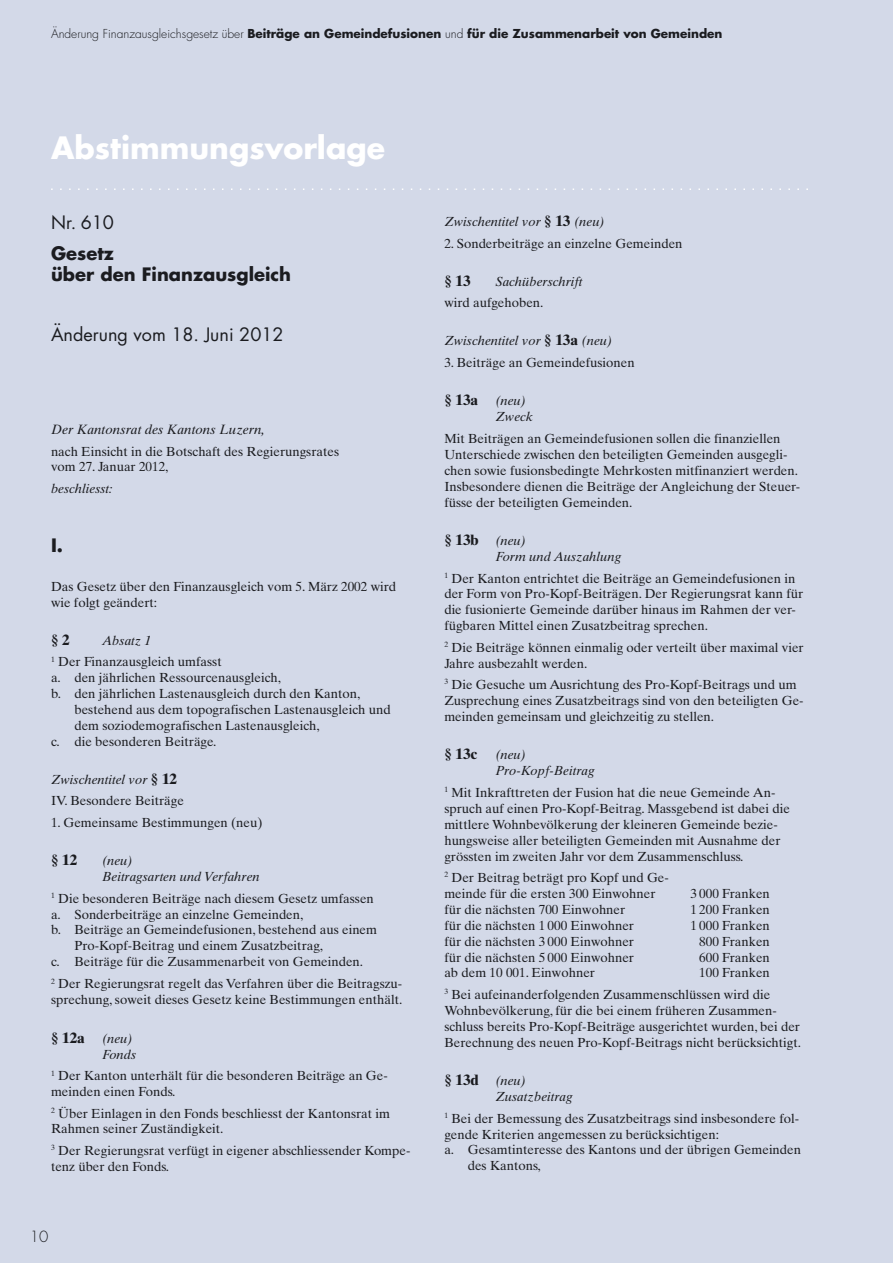
<style>
.page{position:relative;width:893px;height:1263px;background:#d3d9e8}
.page>*{position:absolute;margin:0;border:0;box-sizing:border-box;transform-origin:0 0}
.t1{font:700 30px "Futura";color:#fff}
.t2{font:700 18px/21.3px "Futura";color:#1b1c20}
.t3{font:18px "Futura";color:#1b1c20}
.t4{font:700 15px "Times Ten";color:#1b1c20}
.t5{font:300 15px "Futura";color:#1b1c20}
.t6{font:italic 13.5px "Times Ten";color:#1b1c20}
.t7{font:13.2px/15.9px "Times Ten";color:#1b1c20}
.t8{font:italic 13.2px/16.5px "Times Ten";color:#1b1c20}
.t9{font:700 12px "Futura";color:#1b1c20}
.s1{font-weight:300}
.s2{font-style:italic}
.s3{font-weight:700;font-size:15px}
.s4{font-weight:700;font-style:normal;font-size:15px}
</style>
<div class="page">
<svg style="left:51px;top:188px;width:757px;height:2px"></svg>
<p class="t9" style="left:51px;top:25px;width:673px"><span class="s1">Änderung Finanzausgleichsgesetz über</span> Beiträge an Gemeindefusionen <span class="s1">und</span> für die Zusammenarbeit von Gemeinden</p>
<h1 class="t1" style="left:51px;top:127px;width:336px">Abstimmungsvorlage</h1>
<h2 class="t3" style="left:51px;top:210px;width:64px">Nr. 610</h2>
<h2 class="t2" style="left:51px;top:242px;width:242px">Gesetz<br>über den Finanzausgleich</h2>
<h2 class="t3" style="left:51px;top:322px;width:234px">Änderung vom 18. Juni 2012</h2>
<p class="t6" style="left:51px;top:422px;width:215px">Der Kantonsrat des Kantons Luzern,</p>
<p class="t7" style="left:51px;top:443px;width:290px">nach Einsicht in die Botschaft des Regierungsrates vom 27. Januar 2012,</p>
<p class="t8" style="left:51px;top:480px;width:63px">beschliesst:</p>
<h2 class="t2" style="left:51px;top:534px;width:14px">I.</h2>
<p class="t7" style="left:51px;top:578px;width:347px">Das Gesetz über den Finanzausgleich vom 5. März 2002 wird wie folgt geändert:</p>
<p class="t4" style="left:51px;top:630px;width:20px">§ 2</p>
<p class="t7" style="left:51px;top:629px;width:172px;line-height:21.3px;text-indent:51px"><span class="s2">Absatz 1<br></span><sup>1</sup> Der Finanzausgleich umfasst</p>
<p class="t7" style="left:51px;top:669px;width:232px">a. den jährlichen Ressourcenausgleich,</p>
<p class="t7" style="left:51px;top:685px;width:311px">b. den jährlichen Lastenausgleich durch den Kanton,</p>
<p class="t7" style="left:74px;top:701px;width:318px">bestehend aus dem topografischen Lastenausgleich und</p>
<p class="t7" style="left:74px;top:717px;width:247px">dem soziodemografischen Lastenausgleich,</p>
<p class="t7" style="left:51px;top:733px;width:167px">c. die besonderen Beiträge.</p>
<p class="t7" style="left:51px;top:769px;width:134px;line-height:21.3px"><span class="s2">Zwischentitel vor</span> <span class="s3">§ 12<br></span>IV. Besondere Beiträge</p>
<p class="t7" style="left:51px;top:814px;width:213px">1. Gemeinsame Bestimmungen (neu)</p>
<p class="t4" style="left:51px;top:850px;width:28px">§ 12</p>
<p class="t8" style="left:102px;top:852px;width:159px">(neu)<br>Beitragsarten und Verfahren</p>
<p class="t7" style="left:51px;top:890px;width:324px"><sup>1</sup> Die besonderen Beiträge nach diesem Gesetz umfassen</p>
<p class="t7" style="left:51px;top:906px;width:254px">a. Sonderbeiträge an einzelne Gemeinden,</p>
<p class="t7" style="left:51px;top:922px;width:328px">b. Beiträge an Gemeindefusionen, bestehend aus einem</p>
<p class="t7" style="left:74px;top:938px;width:250px">Pro-Kopf-Beitrag und einem Zusatzbeitrag,</p>
<p class="t7" style="left:51px;top:954px;width:314px">c. Beiträge für die Zusammenarbeit von Gemeinden.</p>
<p class="t7" style="left:51px;top:976px;width:353px"><sup>2</sup> Der Regierungsrat regelt das Verfahren über die Beitragszu&shy;sprechung, soweit dieses Gesetz keine Bestimmungen enthält.</p>
<p class="t8" style="left:51px;top:1030px;width:87px;text-align:right"><span class="s4">§ 12a</span> (neu)<br>Fonds</p>
<p class="t7" style="left:51px;top:1068px;width:338px"><sup>1</sup> Der Kanton unterhält für die besonderen Beiträge an Ge&shy;meinden einen Fonds.</p>
<p class="t7" style="left:51px;top:1105px;width:340px"><sup>2</sup> Über Einlagen in den Fonds beschliesst der Kantonsrat im<br>Rahmen seiner Zuständigkeit.</p>
<p class="t7" style="left:51px;top:1142px;width:361px"><sup>3</sup> Der Regierungsrat verfügt in eigener abschliessender Kompe&shy;tenz über den Fonds.</p>
<p class="t5" style="left:30px;top:1226px;width:20px">10</p>
<p class="t8" style="left:444px;top:213px;width:162px">Zwischentitel vor <span class="s4">§ 13</span> (neu)</p>
<p class="t7" style="left:444px;top:235px;width:240px">2. Sonderbeiträge an einzelne Gemeinden</p>
<p class="t4" style="left:444px;top:272px;width:28px">§ 13</p>
<p class="t8" style="left:495px;top:273px;width:89px">Sachüberschrift</p>
<p class="t7" style="left:444px;top:295px;width:101px">wird aufgehoben.</p>
<p class="t8" style="left:444px;top:332px;width:169px">Zwischentitel vor <span class="s4">§ 13a</span> (neu)</p>
<p class="t7" style="left:444px;top:354px;width:192px">3. Beiträge an Gemeindefusionen</p>
<p class="t8" style="left:495px;top:392px;width:39px;text-indent:-51px"><span class="s4">§ 13a</span> (neu)<br>Zweck</p>
<p class="t7" style="left:444px;top:430px;width:357px">Mit Beiträgen an Gemeindefusionen sollen die finanziellen Unterschiede zwischen den beteiligten Gemeinden ausgegli&shy;chen sowie fusionsbedingte Mehrkosten mitfinanziert werden.<br>Insbesondere dienen die Beiträge der Angleichung der Steuer&shy;füsse der beteiligten Gemeinden.</p>
<p class="t8" style="left:495px;top:532px;width:127px;text-indent:-51px"><span class="s4">§ 13b</span> (neu)<br>Form und Auszahlung</p>
<p class="t7" style="left:444px;top:570px;width:360px"><sup>1</sup> Der Kanton entrichtet die Beiträge an Gemeindefusionen in der Form von Pro-Kopf-Beiträgen. Der Regierungsrat kann für die fusionierte Gemeinde darüber hinaus im Rahmen der ver&shy;fügbaren Mittel einen Zusatzbeitrag sprechen.</p>
<p class="t7" style="left:444px;top:639px;width:361px"><sup>2</sup> Die Beiträge können einmalig oder verteilt über maximal vier<br>Jahre ausbezahlt werden.</p>
<p class="t7" style="left:444px;top:676px;width:361px"><sup>3</sup> Die Gesuche um Ausrichtung des Pro-Kopf-Beitrags und um<br>Zusprechung eines Zusatzbeitrags sind von den beteiligten Ge&shy;meinden gemeinsam und gleichzeitig zu stellen.</p>
<p class="t8" style="left:495px;top:746px;width:101px;text-indent:-51px"><span class="s4">§ 13c</span> (neu)<br>Pro-Kopf-Beitrag</p>
<p class="t7" style="left:444px;top:784px;width:347px"><sup>1</sup> Mit Inkrafttreten der Fusion hat die neue Gemeinde An&shy;spruch auf einen Pro-Kopf-Beitrag. Massgebend ist dabei die mittlere Wohnbevölkerung der kleineren Gemeinde bezie&shy;hungsweise aller beteiligten Gemeinden mit Ausnahme der grössten im zweiten Jahr vor dem Zusammenschluss.</p>
<p class="t7" style="left:444px;top:869px;width:226px"><sup>2</sup> Der Beitrag beträgt pro Kopf und Ge&shy;meinde für die ersten 300 Einwohner</p>
<p class="t7" style="left:690px;top:885px;width:81px">3 000 Franken</p>
<p class="t7" style="left:444px;top:901px;width:182px">für die nächsten 700 Einwohner</p>
<p class="t7" style="left:690px;top:901px;width:81px">1 200 Franken</p>
<p class="t7" style="left:444px;top:917px;width:191px">für die nächsten 1 000 Einwohner</p>
<p class="t7" style="left:690px;top:917px;width:81px">1 000 Franken</p>
<p class="t7" style="left:444px;top:933px;width:191px">für die nächsten 3 000 Einwohner</p>
<p class="t7" style="left:699px;top:933px;width:72px">800 Franken</p>
<p class="t7" style="left:444px;top:949px;width:191px">für die nächsten 5 000 Einwohner</p>
<p class="t7" style="left:699px;top:949px;width:72px">600 Franken</p>
<p class="t7" style="left:444px;top:965px;width:152px">ab dem 10 001. Einwohner</p>
<p class="t7" style="left:444px;top:962px;width:327px;line-height:21.3px;text-align:right">100 Franken<br><sup>3</sup> Bei aufeinanderfolgenden Zusammenschlüssen wird die</p>
<p class="t7" style="left:444px;top:1002px;width:358px">Wohnbevölkerung, für die bei einem früheren Zusammen&shy;schluss bereits Pro-Kopf-Beiträge ausgerichtet wurden, bei der<br>Berechnung des neuen Pro-Kopf-Beitrags nicht berücksichtigt.</p>
<p class="t8" style="left:495px;top:1072px;width:79px;text-indent:-51px"><span class="s4">§ 13d</span> (neu)<br>Zusatzbeitrag</p>
<p class="t7" style="left:444px;top:1110px;width:356px"><sup>1</sup> Bei der Bemessung des Zusatzbeitrags sind insbesondere fol-</p>
<p class="t7" style="left:444px;top:1126px;width:276px">gende Kriterien angemessen zu berücksichtigen:</p>
<p class="t7" style="left:444px;top:1142px;width:358px">a. Gesamtinteresse des Kantons und der übrigen Gemeinden</p>
<p class="t7" style="left:468px;top:1158px;width:74px">des Kantons,</p>
</div>
